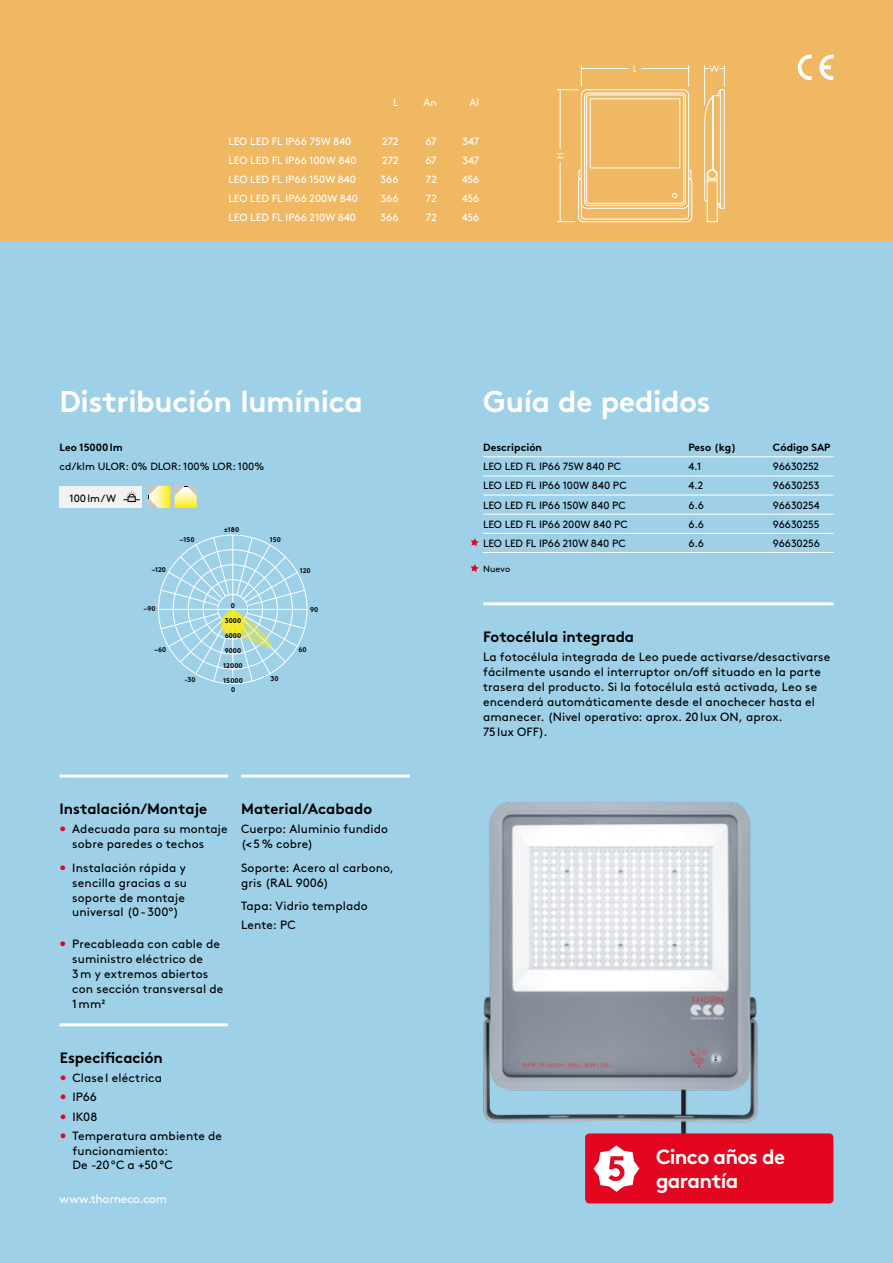
<style>
.page{position:relative;width:893px;height:1263px;background:#9ed0e7}
.page>*{position:absolute;margin:0;border:0;box-sizing:border-box;transform-origin:0 0}
.t1{font:700 30px "Brown";letter-spacing:-.01em;color:#fff}
.t2{font:700 20.55px/24.6px "Brown";letter-spacing:-.035em;color:#fff}
.t3{font:700 15px "Brown";color:#000}
.t4{font:12px/14.9px "Brown";letter-spacing:.01em;color:#000}
.t5{font:12px "Brown";letter-spacing:-.02em;color:#fff}
.t6{font:10.5px "Brown";letter-spacing:-.005em;color:#000}
.t7{font:10.5px "Brown";color:#fff}
.t8{font:700 10.5px "Brown";color:#000}
.t9{font:9px "Brown";letter-spacing:.005em;color:#000}
.t10{font:9px "Futura";color:#fff}
.t11{font:700 6.9px/15px "Brown";color:#000}
.s1{color:#e40521}
</style>
<div class="page">
<div style="left:0;top:0;width:893px;height:240px;background:#f0b863"></div>
<hr style="left:232px;top:535px;width:1px;height:67px;background:#fff">
<hr style="left:232px;top:609px;width:1px;height:74px;background:#fff">
<hr style="left:159px;top:609px;width:148px;height:1px;background:#fff">
<svg style="left:160px;top:536px;width:146px;height:146px"></svg>
<hr style="left:60px;top:1023px;width:168px;height:3px;background:#fff">
<hr style="left:60px;top:774px;width:168px;height:3px;background:#fff">
<hr style="left:241px;top:774px;width:169px;height:3px;background:#fff">
<hr style="left:483px;top:602px;width:350px;height:3px;background:#fff">
<hr style="left:483px;top:456px;width:205px;height:1px;background:#fff">
<hr style="left:688px;top:456px;width:85px;height:1px;background:#fff">
<hr style="left:773px;top:456px;width:60px;height:1px;background:#fff">
<hr style="left:483px;top:475px;width:205px;height:1px;background:#fff">
<hr style="left:688px;top:475px;width:85px;height:1px;background:#fff">
<hr style="left:773px;top:475px;width:60px;height:1px;background:#fff">
<hr style="left:483px;top:495px;width:205px;height:1px;background:#fff">
<hr style="left:688px;top:495px;width:85px;height:1px;background:#fff">
<hr style="left:773px;top:495px;width:60px;height:1px;background:#fff">
<hr style="left:483px;top:514px;width:205px;height:1px;background:#fff">
<hr style="left:688px;top:514px;width:85px;height:1px;background:#fff">
<hr style="left:773px;top:514px;width:60px;height:1px;background:#fff">
<hr style="left:483px;top:533px;width:205px;height:1px;background:#fff">
<hr style="left:688px;top:533px;width:85px;height:1px;background:#fff">
<hr style="left:773px;top:533px;width:60px;height:1px;background:#fff">
<hr style="left:483px;top:552px;width:205px;height:1px;background:#fff">
<hr style="left:688px;top:552px;width:85px;height:1px;background:#fff">
<hr style="left:773px;top:552px;width:60px;height:1px;background:#fff">
<div style="left:60px;top:486px;width:82px;height:22px;background:#f2f2f2"></div>
<svg style="left:148px;top:486px;width:49px;height:22px"></svg>
<svg style="left:124px;top:492px;width:15px;height:10px"></svg>
<svg style="left:688px;top:65px;width:1px;height:22px"></svg>
<hr style="left:581px;top:68px;width:47px;height:1px;background:#fff">
<hr style="left:641px;top:68px;width:48px;height:1px;background:#fff">
<svg style="left:557px;top:65px;width:25px;height:25px"></svg>
<hr style="left:560px;top:162px;width:1px;height:60px;background:#fff">
<hr style="left:560px;top:90px;width:1px;height:59px;background:#fff">
<div style="left:584px;top:93px;width:102px;height:113px;border:1px solid #fff;border-radius:4px"></div>
<div style="left:586px;top:94px;width:98px;height:110px;border:1px solid #fff;border-radius:3px"></div>
<div style="left:590px;top:98px;width:90px;height:70px;border:1px solid #fff"></div>
<div style="left:581px;top:89px;width:108px;height:120px;border:1px solid #fff;border-radius:5px"></div>
<svg style="left:557px;top:169px;width:136px;height:54px"></svg>
<svg style="left:704px;top:65px;width:21px;height:158px"></svg>
<img style="left:483px;top:802px;width:275px;height:331px">
<svg style="left:471px;top:564px;width:8px;height:8px"></svg>
<svg style="left:471px;top:538px;width:8px;height:8px"></svg>
<svg style="left:798px;top:55px;width:14px;height:25px"></svg>
<svg style="left:819px;top:55px;width:14px;height:25px"></svg>
<div style="left:585px;top:1133px;width:248px;height:70px;background:#e40521;border-radius:4px"></div>
<svg style="left:594px;top:1145px;width:45px;height:47px"></svg>
<p class="t7" style="left:393px;top:95px;width:7px">L</p>
<p class="t7" style="left:423px;top:95px;width:15px">An</p>
<p class="t7" style="left:470px;top:95px;width:11px">Al</p>
<p class="t7" style="left:228px;top:133px;width:125px">LEO LED FL IP66 75W 840</p>
<p class="t7" style="left:382px;top:133px;width:18px">272</p>
<p class="t7" style="left:425px;top:133px;width:13px">67</p>
<p class="t7" style="left:462px;top:133px;width:18px">347</p>
<p class="t7" style="left:228px;top:152px;width:130px">LEO LED FL IP66 100W 840</p>
<p class="t7" style="left:382px;top:152px;width:18px">272</p>
<p class="t7" style="left:425px;top:152px;width:13px">67</p>
<p class="t7" style="left:462px;top:152px;width:18px">347</p>
<p class="t7" style="left:228px;top:171px;width:129px">LEO LED FL IP66 150W 840</p>
<p class="t7" style="left:381px;top:171px;width:19px">366</p>
<p class="t7" style="left:426px;top:171px;width:12px">72</p>
<p class="t7" style="left:462px;top:171px;width:19px">456</p>
<p class="t7" style="left:228px;top:190px;width:131px">LEO LED FL IP66 200W 840</p>
<p class="t7" style="left:381px;top:190px;width:19px">366</p>
<p class="t7" style="left:426px;top:190px;width:12px">72</p>
<p class="t7" style="left:462px;top:190px;width:19px">456</p>
<p class="t7" style="left:228px;top:209px;width:129px">LEO LED FL IP66 210W 840</p>
<p class="t7" style="left:381px;top:209px;width:19px">366</p>
<p class="t7" style="left:426px;top:209px;width:12px">72</p>
<p class="t7" style="left:462px;top:209px;width:19px">456</p>
<p class="t10" style="left:554px;top:159px;width:8px;rotate:-90deg">H</p>
<p class="t10" style="left:633px;top:62px;width:5px">L</p>
<p class="t10" style="left:709px;top:62px;width:11px">W</p>
<h1 class="t1" style="left:60px;top:378px;width:305px">Distribución lumínica</h1>
<p class="t8" style="left:60px;top:439px;width:65px">Leo 15000lm</p>
<p class="t6" style="left:60px;top:458px;width:206px">cd/klm ULOR: 0% DLOR: 100% LOR: 100%</p>
<p class="t6" style="left:70px;top:490px;width:48px">100lm/W</p>
<p class="t11" style="left:180px;top:532px;width:16px">–150</p>
<p class="t11" style="left:224px;top:521px;width:16px">±180</p>
<p class="t11" style="left:270px;top:531px;width:12px">150</p>
<p class="t11" style="left:152px;top:561px;width:16px">–120</p>
<p class="t11" style="left:300px;top:562px;width:12px">120</p>
<p class="t11" style="left:144px;top:601px;width:13px">–90</p>
<p class="t11" style="left:310px;top:602px;width:10px">90</p>
<p class="t11" style="left:154px;top:641px;width:13px">–60</p>
<p class="t11" style="left:231px;top:598px;width:6px">0</p>
<p class="t11" style="left:223px;top:612px;width:21px">3000<br>6000<br>9000<br>12000<br>15000</p>
<p class="t11" style="left:299px;top:641px;width:10px">60</p>
<p class="t11" style="left:270px;top:671px;width:10px">30</p>
<p class="t11" style="left:184px;top:671px;width:13px">-30</p>
<p class="t11" style="left:231px;top:681px;width:6px">0</p>
<p class="t3" style="left:60px;top:797px;width:149px">Instalación/Montaje</p>
<p class="t3" style="left:241px;top:797px;width:133px">Material/Acabado</p>
<p class="t4" style="left:241px;top:821px;width:149px">Cuerpo: Aluminio fundido (&lt;5% cobre)</p>
<p class="t4" style="left:241px;top:859px;width:154px">Soporte: Acero al carbono, gris (RAL 9006)</p>
<p class="t4" style="left:241px;top:895px;width:128px;line-height:19.2px">Tapa: Vidrio templado<br>Lente: PC</p>
<p class="t4" style="left:72px;top:821px;width:157px;text-indent:-13px"><span class="s1">•</span> Adecuada para su montaje sobre paredes o techos</p>
<p class="t4" style="left:72px;top:859px;width:116px;text-indent:-13px"><span class="s1">•</span> Instalación rápida y sencilla gracias a su soporte de montaje universal (0-300º)</p>
<p class="t4" style="left:72px;top:936px;width:153px;text-indent:-13px"><span class="s1">•</span> Precableada con cable de suministro eléctrico de<br>3m y extremos abiertos con sección transversal de<br>1mm²</p>
<p class="t3" style="left:60px;top:1046px;width:105px">Especificación</p>
<p class="t4" style="left:60px;top:1070px;width:104px"><span class="s1">•</span> ClaseI eléctrica</p>
<p class="t4" style="left:60px;top:1089px;width:39px"><span class="s1">•</span> IP66</p>
<p class="t4" style="left:60px;top:1108px;width:39px"><span class="s1">•</span> IK08</p>
<p class="t4" style="left:72px;top:1127px;width:151px;text-indent:-13px"><span class="s1">•</span> Temperatura ambiente de funcionamiento:<br>De -20ºC a +50°C</p>
<p class="t5" style="left:60px;top:1190px;width:109px">www.thorneco.com</p>
<h1 class="t1" style="left:483px;top:378px;width:229px">Guía de pedidos</h1>
<p class="t8" style="left:483px;top:439px;width:60px">Descripción</p>
<p class="t8" style="left:688px;top:439px;width:49px">Peso (kg)</p>
<p class="t8" style="left:773px;top:439px;width:59px">Código SAP</p>
<p class="t6" style="left:483px;top:459px;width:139px">LEO LED FL IP66 75W 840 PC</p>
<p class="t6" style="left:688px;top:459px;width:15px">4.1</p>
<p class="t6" style="left:773px;top:459px;width:48px">96630252</p>
<p class="t6" style="left:483px;top:478px;width:145px">LEO LED FL IP66 100W 840 PC</p>
<p class="t6" style="left:688px;top:478px;width:16px">4.2</p>
<p class="t6" style="left:773px;top:478px;width:48px">96630253</p>
<p class="t6" style="left:483px;top:497px;width:144px">LEO LED FL IP66 150W 840 PC</p>
<p class="t6" style="left:688px;top:497px;width:17px">6.6</p>
<p class="t6" style="left:773px;top:497px;width:48px">96630254</p>
<p class="t6" style="left:483px;top:516px;width:146px">LEO LED FL IP66 200W 840 PC</p>
<p class="t6" style="left:688px;top:516px;width:17px">6.6</p>
<p class="t6" style="left:773px;top:516px;width:48px">96630255</p>
<p class="t6" style="left:483px;top:535px;width:144px">LEO LED FL IP66 210W 840 PC</p>
<p class="t6" style="left:688px;top:535px;width:17px">6.6</p>
<p class="t6" style="left:773px;top:535px;width:48px">96630256</p>
<p class="t9" style="left:483px;top:562px;width:29px">Nuevo</p>
<p class="t3" style="left:483px;top:625px;width:153px">Fotocélula integrada</p>
<p class="t4" style="left:483px;top:649px;width:349px">La fotocélula integrada de Leo puede activarse/desactivarse fácilmente usando el interruptor on/off situado en la parte trasera del producto. Si la fotocélula está activada, Leo se encenderá automáticamente desde el anochecer hasta el amanecer. (Nivel operativo: aprox. 20lux ON, aprox.<br>75lux OFF).</p>
<h2 class="t2" style="left:656px;top:1142px;width:130px">Cinco años de garantía</h2>
</div>
